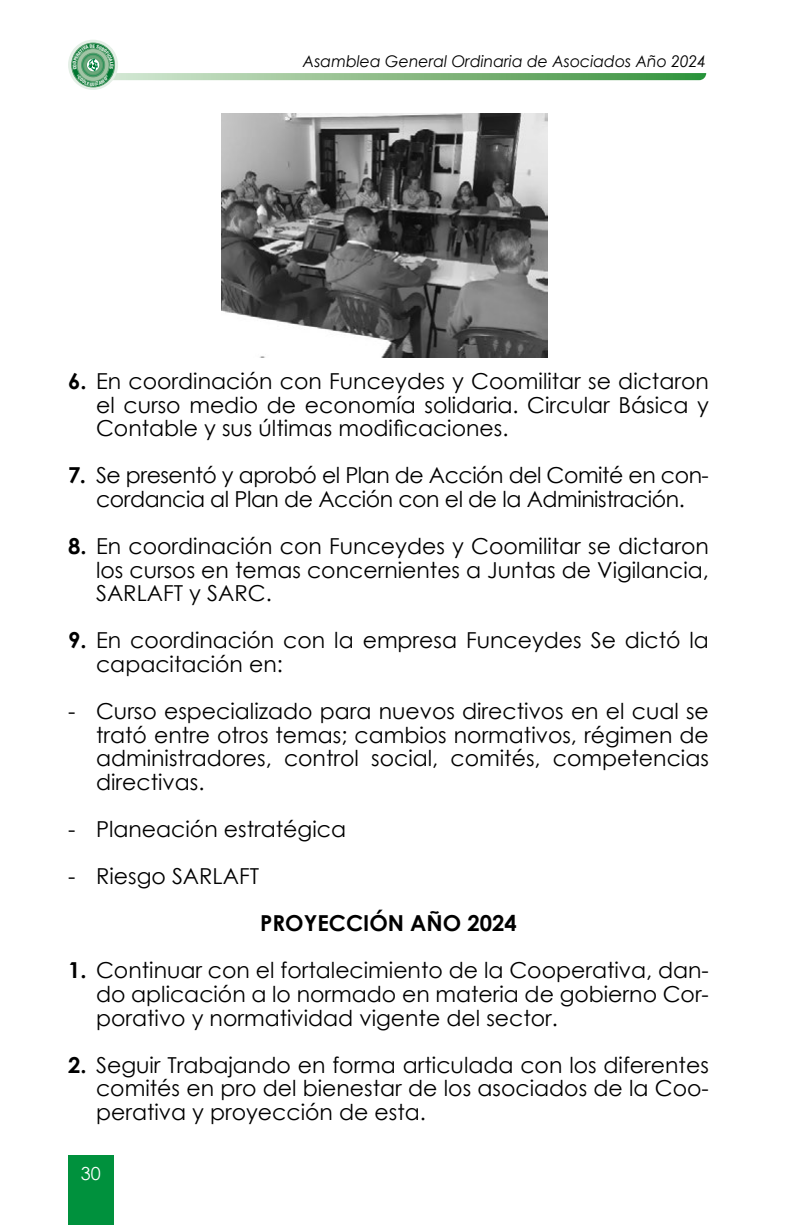
<style>
.page{position:relative;width:794px;height:1225px;background:#fff}
.page>*{position:absolute;margin:0;border:0;box-sizing:border-box;transform-origin:0 0}
.t1{font:22px/23.6px "Century Gothic";color:#000;text-align:justify}
.t2{font:22px/23.6px "Century Gothic";letter-spacing:-.02em;color:#000;text-align:center}
.t3{font:700 22px "Century Gothic";color:#000}
.t4{font:18px "Century Gothic";color:#fff}
.t5{font:italic 16px "Century Gothic";color:#000}
.s1{font-weight:700}
</style>
<div class="page">
<svg style="left:68px;top:40px;width:50px;height:50px"></svg>
<div style="left:72px;top:43px;width:43px;height:44px;border:1px solid #5a9f6f;border-radius:50%"></div>
<div style="left:68px;top:1155px;width:45px;height:70px;background:#00913d"></div>
<img style="left:221px;top:113px;width:326px;height:244px">
<svg style="left:73px;top:44px;width:633px;height:42px"></svg>
<p class="t5" style="left:303px;top:50px;width:405px">Asamblea General Ordinaria de Asociados Año 2024</p>
<p class="t1" style="left:96px;top:369px;width:614px;text-indent:-28px"><span class="s1">6.</span> En coordinación con Funceydes y Coomilitar se dictaron el curso medio de economía solidaria. Circular Básica y Contable y sus últimas modificaciones.</p>
<p class="t2" style="left:68px;top:463px;width:642px"><span class="s1">7.</span> Se presentó y aprobó el Plan de Acción del Comité en con&shy;cordancia al Plan de Acción con el de la Administración.</p>
<p class="t1" style="left:96px;top:534px;width:614px;text-indent:-28px"><span class="s1">8.</span> En coordinación con Funceydes y Coomilitar se dictaron los cursos en temas concernientes a Juntas de Vigilancia, SARLAFT y SARC.</p>
<p class="t1" style="left:96px;top:628px;width:614px;text-indent:-28px"><span class="s1">9.</span> En coordinación con la empresa Funceydes Se dictó la capacitación en:</p>
<p class="t1" style="left:96px;top:699px;width:614px;text-indent:-28px">- Curso especializado para nuevos directivos en el cual se trató entre otros temas; cambios normativos, régimen de administradores, control social, comités, competencias directivas.</p>
<p class="t1" style="left:68px;top:817px;width:279px">- Planeación estratégica</p>
<p class="t1" style="left:68px;top:864px;width:192px">- Riesgo SARLAFT</p>
<p class="t3" style="left:260px;top:906px;width:258px">PROYECCIÓN AÑO 2024</p>
<p class="t1" style="left:96px;top:958px;width:614px;text-indent:-28px"><span class="s1">1.</span> Continuar con el fortalecimiento de la Cooperativa, dan&shy;do aplicación a lo normado en materia de gobierno Cor&shy;porativo y normatividad vigente del sector.</p>
<p class="t1" style="left:96px;top:1052px;width:614px;text-indent:-28px"><span class="s1">2.</span> Seguir Trabajando en forma articulada con los diferentes comités en pro del bienestar de los asociados de la Coo&shy;perativa y proyección de esta.</p>
<p class="t4" style="left:81px;top:1160px;width:21px">30</p>
</div>
